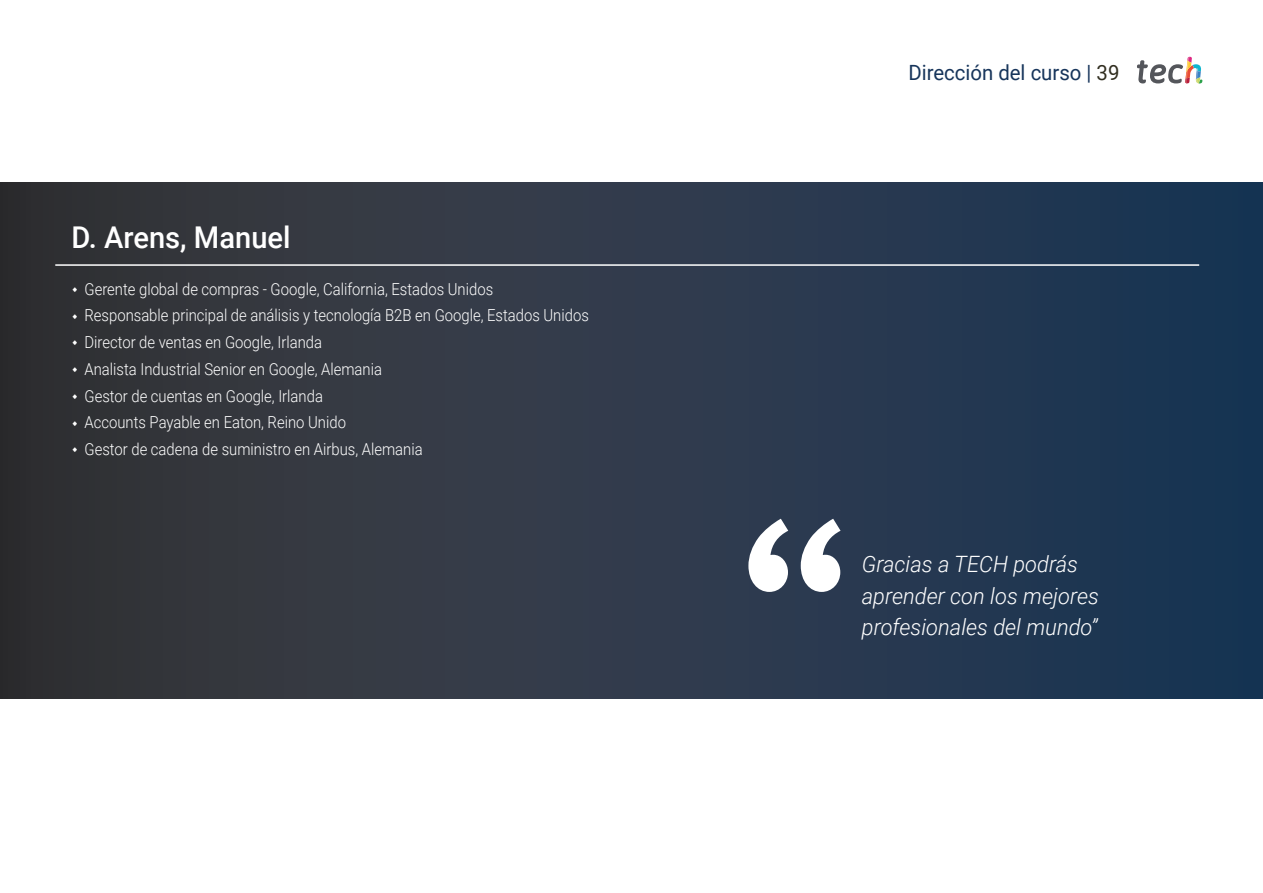
<style>
.page{position:relative;width:1263px;height:893px;background:#fff}
.page>*{position:absolute;margin:0;border:0;box-sizing:border-box;transform-origin:0 0}
.t1{font:500 30px "Roboto";color:#fff}
.t2{font:italic 300 22.5px/31.5px "Roboto";color:#fff}
.t3{font:21px "Roboto";color:#17355b}
.t4{font:300 16.5px/26.7px "Roboto";color:#fff;scale:.9 1}
.s1{color:#312e20}
</style>
<div class="page">
<svg style="left:1137px;top:57px;width:65px;height:27px"></svg>
<div style="left:0;top:182px;width:1263px;height:516px;background:linear-gradient(to right,#3a3638,#1d3959)"></div>
<svg style="left:748px;top:519px;width:92px;height:73px"></svg>
<hr style="left:55px;top:264px;width:1144px;height:2px;background:#fff">
<svg style="left:73px;top:287px;width:4px;height:5px"></svg>
<svg style="left:73px;top:314px;width:4px;height:5px"></svg>
<svg style="left:73px;top:340px;width:4px;height:5px"></svg>
<svg style="left:73px;top:367px;width:4px;height:5px"></svg>
<svg style="left:73px;top:394px;width:4px;height:5px"></svg>
<svg style="left:73px;top:421px;width:4px;height:5px"></svg>
<svg style="left:73px;top:447px;width:4px;height:5px"></svg>
<h1 class="t1" style="left:71px;top:216px;width:221px">D. Arens, Manuel</h1>
<p class="t4" style="left:85px;top:275px;width:562px">Gerente global de compras - Google, California, Estados Unidos<br>Responsable principal de análisis y tecnología B2B en Google, Estados Unidos Director de ventas en Google, Irlanda<br>Analista Industrial Senior en Google, Alemania<br>Gestor de cuentas en Google, Irlanda<br>Accounts Payable en Eaton, Reino Unido<br>Gestor de cadena de suministro en Airbus, Alemania</p>
<p class="t3" style="left:908px;top:57px;width:213px">Dirección del curso | <span class="s1">39</span></p>
<h2 class="t2" style="left:862px;top:548px;width:239px">Gracias a TECH podrás aprender con los mejores profesionales del mundo”</h2>
</div>
